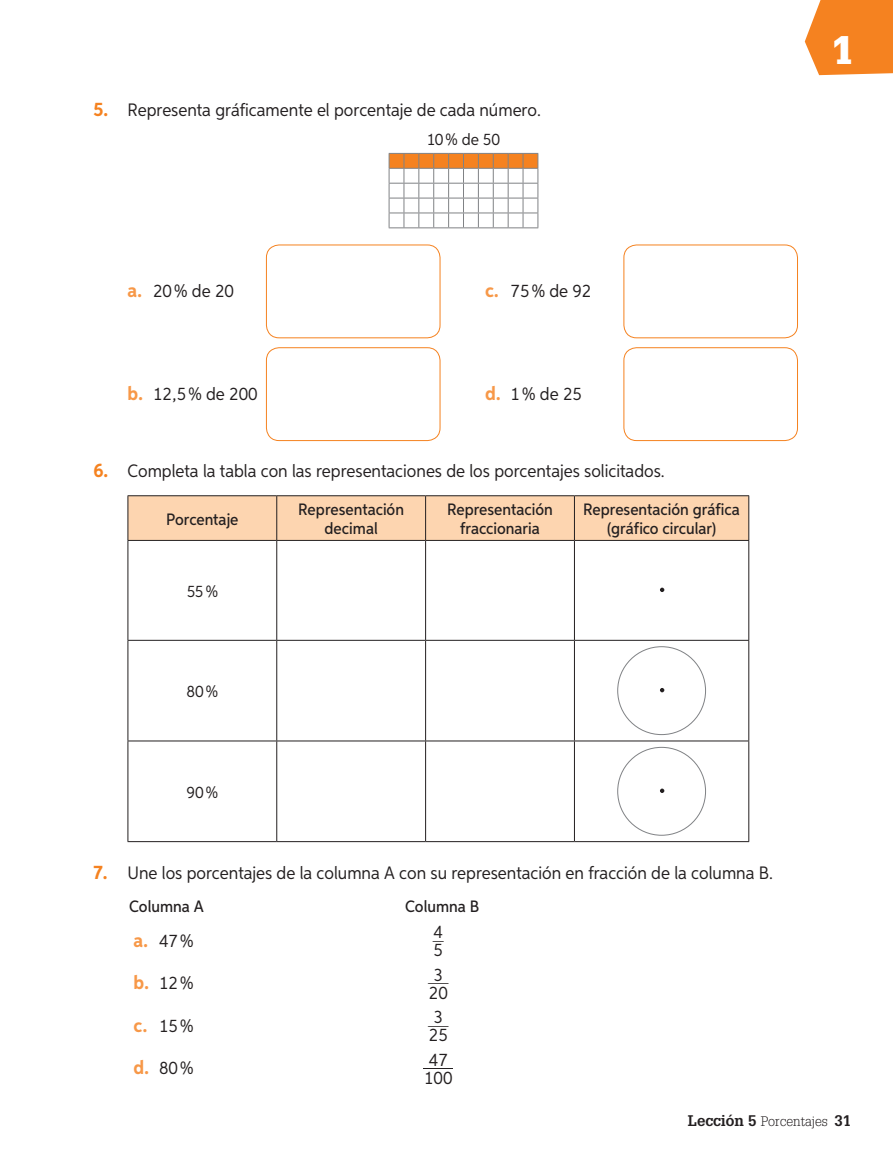
<style>
.page{position:relative;width:893px;height:1170px;background:#fff}
.page>*{position:absolute;margin:0;border:0;box-sizing:border-box;transform-origin:0 0}
.t1{font:900 39px "Glypha LT Std";color:#fff}
.t2{font:18px/18.1px "Aspira Nar";color:#231f20}
.t3{font:500 16.5px/19.8px "Aspira Nar";color:#231f20;text-align:center}
.t4{font:16.5px "Aspira Nar";letter-spacing:-.005em;color:#231f20}
.t5{font:15.3px "STIX General";color:#231f20;scale:2.68 1}
.t6{font:15.3px "STIX General";color:#231f20;scale:1.44 1}
.t7{font:300 13.5px "Glypha LT Std";color:#231f20}
.s1{font-weight:700;font-size:19.5px;color:#f58220}
.s2{font-weight:700;font-size:19.5px;color:#f79848}
.s3{font-family:"Aspira Nar";font-size:18px}
.s4{font-weight:700;font-size:15px}
</style>
<div class="page">
<svg style="left:389px;top:153px;width:149px;height:75px"></svg>
<div style="left:266px;top:244px;width:174px;height:94px;border:1px solid #f58220;border-radius:13px"></div>
<div style="left:266px;top:347px;width:174px;height:94px;border:1px solid #f58220;border-radius:13px"></div>
<div style="left:623px;top:244px;width:175px;height:94px;border:1px solid #f58220;border-radius:13px"></div>
<div style="left:623px;top:347px;width:175px;height:94px;border:1px solid #f58220;border-radius:13px"></div>
<div style="left:129px;top:496px;width:619px;height:44px;background:#fdd5b0"></div>
<hr style="left:128px;top:495px;width:149px;height:1px;background:#231f20">
<hr style="left:128px;top:496px;width:1px;height:44px;background:#231f20">
<hr style="left:277px;top:495px;width:149px;height:1px;background:#231f20">
<hr style="left:276px;top:496px;width:1px;height:44px;background:#231f20">
<hr style="left:426px;top:495px;width:148px;height:1px;background:#231f20">
<hr style="left:425px;top:496px;width:1px;height:44px;background:#231f20">
<hr style="left:574px;top:495px;width:175px;height:1px;background:#231f20">
<hr style="left:574px;top:496px;width:1px;height:44px;background:#231f20">
<hr style="left:748px;top:496px;width:1px;height:44px;background:#231f20">
<hr style="left:128px;top:540px;width:149px;height:1px;background:#231f20">
<hr style="left:128px;top:540px;width:1px;height:100px;background:#231f20">
<hr style="left:277px;top:540px;width:149px;height:1px;background:#231f20">
<hr style="left:276px;top:540px;width:1px;height:100px;background:#231f20">
<hr style="left:426px;top:540px;width:148px;height:1px;background:#231f20">
<hr style="left:425px;top:540px;width:1px;height:100px;background:#231f20">
<hr style="left:574px;top:540px;width:175px;height:1px;background:#231f20">
<hr style="left:574px;top:540px;width:1px;height:100px;background:#231f20">
<hr style="left:748px;top:540px;width:1px;height:100px;background:#231f20">
<hr style="left:128px;top:640px;width:149px;height:1px;background:#231f20">
<hr style="left:128px;top:640px;width:1px;height:100px;background:#231f20">
<hr style="left:277px;top:640px;width:149px;height:1px;background:#231f20">
<hr style="left:276px;top:640px;width:1px;height:100px;background:#231f20">
<hr style="left:426px;top:640px;width:148px;height:1px;background:#231f20">
<hr style="left:425px;top:640px;width:1px;height:100px;background:#231f20">
<hr style="left:574px;top:640px;width:175px;height:1px;background:#231f20">
<hr style="left:574px;top:640px;width:1px;height:100px;background:#231f20">
<hr style="left:748px;top:640px;width:1px;height:100px;background:#231f20">
<hr style="left:128px;top:740px;width:149px;height:1px;background:#231f20">
<hr style="left:128px;top:741px;width:1px;height:100px;background:#231f20">
<hr style="left:277px;top:740px;width:149px;height:1px;background:#231f20">
<hr style="left:276px;top:741px;width:1px;height:100px;background:#231f20">
<hr style="left:426px;top:740px;width:148px;height:1px;background:#231f20">
<hr style="left:425px;top:741px;width:1px;height:100px;background:#231f20">
<hr style="left:574px;top:740px;width:175px;height:1px;background:#231f20">
<hr style="left:574px;top:741px;width:1px;height:100px;background:#231f20">
<hr style="left:748px;top:741px;width:1px;height:100px;background:#231f20">
<hr style="left:128px;top:841px;width:149px;height:1px;background:#231f20">
<hr style="left:277px;top:841px;width:149px;height:1px;background:#231f20">
<hr style="left:426px;top:841px;width:148px;height:1px;background:#231f20">
<hr style="left:574px;top:841px;width:175px;height:1px;background:#231f20">
<svg style="left:660px;top:587px;width:4px;height:5px"></svg>
<svg style="left:660px;top:688px;width:4px;height:4px"></svg>
<svg style="left:660px;top:788px;width:4px;height:4px"></svg>
<svg style="left:805px;top:0;width:88px;height:75px;background:#f58d34"></svg>
<p class="t2" style="left:94px;top:100px;width:449px"><span class="s1">5.</span> Representa gráficamente el porcentaje de cada número.</p>
<p class="t4" style="left:427px;top:129px;width:75px">10% de 50</p>
<p class="t2" style="left:128px;top:281px;width:108px"><span class="s2">a.</span> 20% de 20</p>
<p class="t2" style="left:128px;top:384px;width:132px"><span class="s2">b.</span> 12,5% de 200</p>
<p class="t2" style="left:485px;top:281px;width:108px"><span class="s2">c.</span> 75% de 92</p>
<p class="t2" style="left:485px;top:384px;width:98px"><span class="s2">d.</span> 1% de 25</p>
<p class="t2" style="left:94px;top:461px;width:573px"><span class="s1">6.</span> Completa la tabla con las representaciones de los porcentajes solicitados.</p>
<p class="t3" style="left:166px;top:509px;width:74px">Porcentaje</p>
<p class="t3" style="left:298px;top:499px;width:107px">Representación decimal</p>
<p class="t3" style="left:447px;top:499px;width:107px">Representación fraccionaria</p>
<p class="t3" style="left:583px;top:499px;width:158px">Representación gráfica (gráfico circular)</p>
<p class="t4" style="left:187px;top:581px;width:33px">55%</p>
<p class="t4" style="left:186px;top:681px;width:33px">80%</p>
<p class="t4" style="left:186px;top:782px;width:33px">90%</p>
<p class="t1" style="left:832px;top:26px;width:23px">1</p>
<p class="t2" style="left:94px;top:863px;width:681px"><span class="s1">7.</span> Une los porcentajes de la columna A con su representación en fracción de la columna B.</p>
<p class="t3" style="left:129px;top:896px;width:76px">Columna A</p>
<p class="t3" style="left:405px;top:896px;width:75px">Columna B</p>
<p class="t2" style="left:134px;top:930px;width:62px"><span class="s2">a.</span> 47%</p>
<p class="t6" style="left:433px;top:923px;width:9px">_<span class="s3">4</span></p>
<p class="t2" style="left:434px;top:940px;width:11px">5</p>
<p class="t2" style="left:134px;top:973px;width:62px"><span class="s2">b.</span> 12%</p>
<p class="t5" style="left:428px;top:966px;width:9px">_<span class="s3">3</span></p>
<p class="t2" style="left:429px;top:983px;width:20px">20</p>
<p class="t2" style="left:134px;top:1015px;width:62px"><span class="s2">c.</span> 15%</p>
<p class="t5" style="left:428px;top:1008px;width:9px">_<span class="s3">3</span></p>
<p class="t2" style="left:429px;top:1025px;width:20px">25</p>
<p class="t2" style="left:134px;top:1058px;width:62px"><span class="s2">d.</span> 80%</p>
<p class="t2" style="left:423px;top:1050px;width:31px"><sub>_</sub>4 7<br>100</p>
<p class="t7" style="left:688px;top:1113px;width:165px"><span class="s4">Lección 5</span> Porcentajes <span class="s4">31</span></p>
</div>
